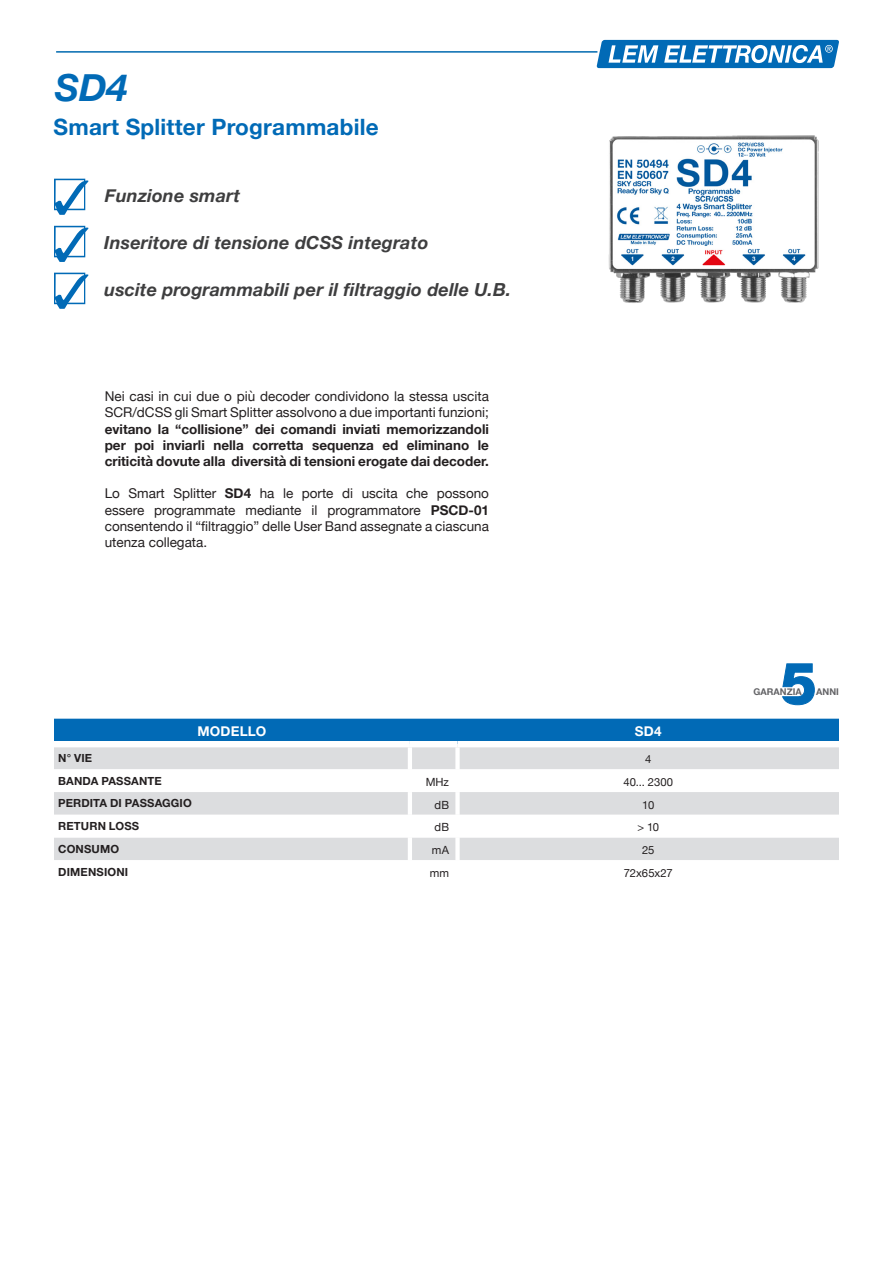
<style>
.page{position:relative;width:893px;height:1263px;background:#fff}
.page>*{position:absolute;margin:0;border:0;box-sizing:border-box;transform-origin:0 0}
.CODICE_Prodotto_ITA{font:italic 700 37.5px "Helvetica Neue LT Std";color:#016ab6}
.Elenco_puntato{font:700 22.5px "Helvetica Neue";letter-spacing:.01em;color:#016ab6}
.Elenco_puntato-2{font:italic 700 18px "Helvetica Neue";letter-spacing:.01em;color:#3e3e3f}
.Testo_Dide_Foto_Ita{font:700 13.5px/16.2px "Helvetica Neue";color:#231f20;text-align:justify}
.Testo_Dide_Foto_Ita-2{font:13.5px/16.2px "Helvetica Neue";color:#231f20;text-align:justify}
.Intestazione_Tabelle_Codice{font:700 13.5px "Helvetica Neue LT Std";letter-spacing:.015em;color:#fff}
.Grassetto_Tabelle_ITA{font:700 11.25px "Helvetica Neue LT Std";letter-spacing:.01em;color:#231f20}
.Descriz_Tabelle_ITA{font:11.25px "Helvetica Neue";color:#231f20}
.Colonna_dB_Dx{font:11.25px "Helvetica Neue";letter-spacing:.005em;color:#231f20}
.t1{font:700 9.3px "Helvetica Neue";color:#636366}
.s1{font-weight:400}
.s2{font-weight:700}
</style>
<div class="page">
<svg style="left:596px;top:40px;width:243px;height:28px"></svg>
<hr style="left:56px;top:51px;width:541px;height:2px;background:#016aaf">
<svg style="left:782px;top:664px;width:32px;height:41px"></svg>
<svg style="left:54px;top:273px;width:34px;height:36px"></svg>
<svg style="left:54px;top:179px;width:34px;height:36px"></svg>
<svg style="left:54px;top:226px;width:34px;height:36px"></svg>
<div style="left:54px;top:719px;width:785px;height:22px;background:#016ab6"></div>
<div style="left:54px;top:747px;width:785px;height:22px;background:#dcdddf"></div>
<svg style="left:54px;top:792px;width:785px;height:68px;fill:#dcdddf"></svg>
<hr style="left:408px;top:747px;width:4px;height:22px;background:#fff">
<div style="left:455px;top:747px;width:5px;height:22px;background:#fff"></div>
<hr style="left:408px;top:792px;width:4px;height:23px;background:#fff">
<div style="left:455px;top:792px;width:5px;height:23px;background:#fff"></div>
<hr style="left:408px;top:815px;width:4px;height:22px;background:#fff">
<div style="left:455px;top:815px;width:5px;height:22px;background:#fff"></div>
<hr style="left:408px;top:837px;width:4px;height:23px;background:#fff">
<div style="left:455px;top:837px;width:5px;height:23px;background:#fff"></div>
<img style="left:608px;top:135px;width:211px;height:168px">
<p class="CODICE_Prodotto_ITA" style="left:55px;top:64px;width:74px">SD4</p>
<p class="Elenco_puntato" style="left:54px;top:110px;width:327px">Smart Splitter Programmabile</p>
<p class="Elenco_puntato-2" style="left:105px;top:182px;width:137px">Funzione smart</p>
<p class="Elenco_puntato-2" style="left:104px;top:229px;width:326px">Inseritore di tensione dCSS integrato</p>
<p class="Elenco_puntato-2" style="left:104px;top:276px;width:409px">uscite programmabili per il filtraggio delle U.B.</p>
<p class="Testo_Dide_Foto_Ita" style="left:105px;top:389px;width:386px"><span class="s1">Nei casi in cui due o più decoder condividono la stessa uscita SCR/dCSS gli Smart Splitter assolvono a due importanti funzioni; </span>evitano la “collisione” dei comandi inviati memorizzandoli per poi inviarli nella corretta sequenza ed eliminano le criticità dovute alla diversità di tensioni erogate dai decoder.</p>
<p class="Testo_Dide_Foto_Ita-2" style="left:105px;top:486px;width:386px">Lo Smart Splitter <span class="s2">SD4</span> ha le porte di uscita che possono essere programmate mediante il programmatore <span class="s2">PSCD-01 </span>consentendo il “filtraggio” delle User Band assegnate a ciascuna utenza collegata.</p>
<p class="Intestazione_Tabelle_Codice" style="left:197px;top:723px;width:70px">MODELLO</p>
<p class="Intestazione_Tabelle_Codice" style="left:635px;top:723px;width:28px">SD4</p>
<p class="Grassetto_Tabelle_ITA" style="left:58px;top:751px;width:35px">N° VIE</p>
<p class="Descriz_Tabelle_ITA" style="left:645px;top:751px;width:8px">4</p>
<p class="Grassetto_Tabelle_ITA" style="left:58px;top:774px;width:105px">BANDA PASSANTE</p>
<p class="Colonna_dB_Dx" style="left:426px;top:774px;width:25px">MHz</p>
<p class="Descriz_Tabelle_ITA" style="left:623px;top:774px;width:51px">40... 2300</p>
<p class="Grassetto_Tabelle_ITA" style="left:58px;top:796px;width:135px">PERDITA DI PASSAGGIO</p>
<p class="Colonna_dB_Dx" style="left:435px;top:797px;width:16px">dB</p>
<p class="Descriz_Tabelle_ITA" style="left:642px;top:797px;width:14px">10</p>
<p class="Grassetto_Tabelle_ITA" style="left:58px;top:819px;width:82px">RETURN LOSS</p>
<p class="Colonna_dB_Dx" style="left:435px;top:819px;width:16px">dB</p>
<p class="Descriz_Tabelle_ITA" style="left:637px;top:819px;width:23px">&gt; 10</p>
<p class="Grassetto_Tabelle_ITA" style="left:58px;top:842px;width:62px">CONSUMO</p>
<p class="Colonna_dB_Dx" style="left:432px;top:842px;width:19px">mA</p>
<p class="Descriz_Tabelle_ITA" style="left:642px;top:842px;width:14px">25</p>
<p class="Grassetto_Tabelle_ITA" style="left:58px;top:864px;width:71px">DIMENSIONI</p>
<p class="Colonna_dB_Dx" style="left:430px;top:865px;width:21px">mm</p>
<p class="Descriz_Tabelle_ITA" style="left:624px;top:865px;width:51px">72x65x27</p>
<p class="t1" style="left:754px;top:685px;width:50px">GARANZIA</p>
<p class="t1" style="left:816px;top:685px;width:24px">ANNI</p>
</div>
